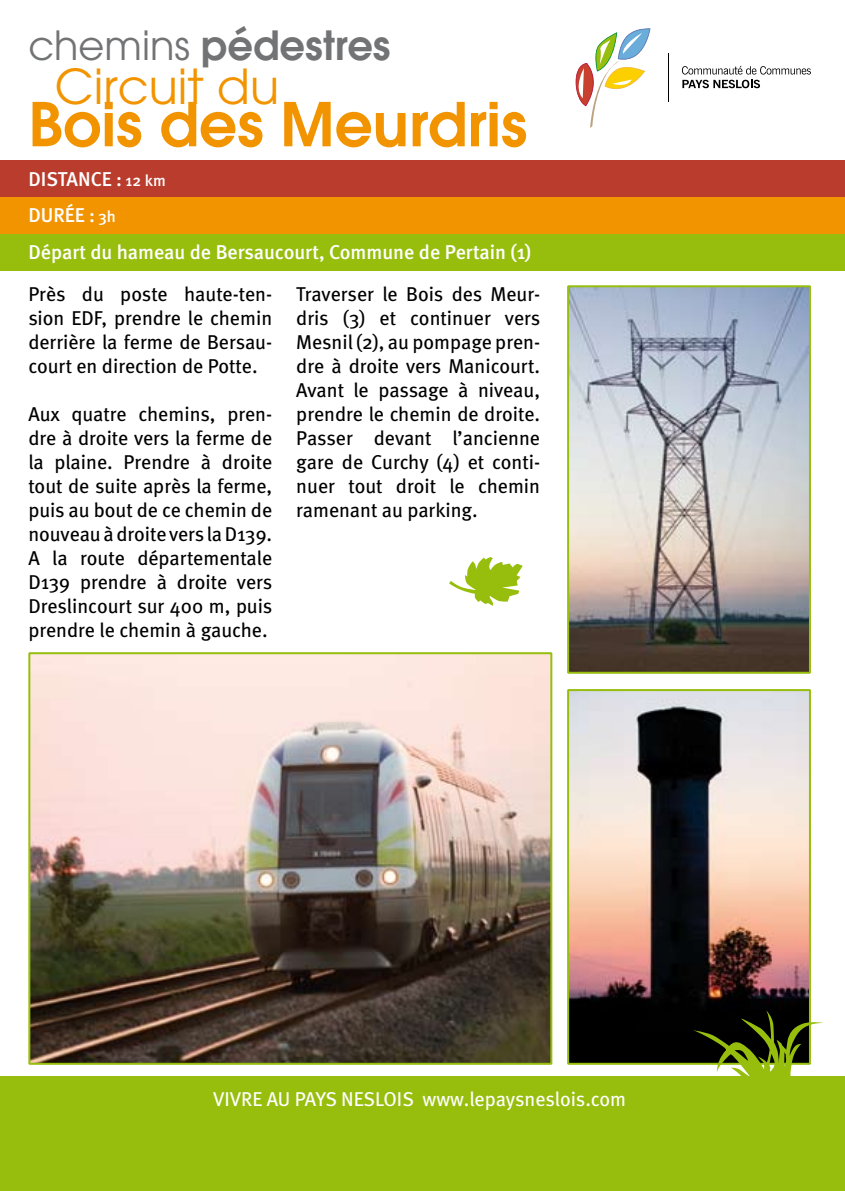
<style>
.page{position:relative;width:845px;height:1191px;background:#fff}
.page>*{position:absolute;margin:0;border:0;box-sizing:border-box;transform-origin:0 0}
.t1{font:144px "Plants";color:#97be0d}
.t2{font:600 60px "Avant Garde";color:#f29400}
.t3{font:48px "Avant Garde";color:#f29400}
.t4{font:600 40px "Avant Garde";color:#727375}
.t5{font:20px/24px "Meta";color:#000;text-align:justify}
.t6{font:500 20px/36.2px "Meta";color:#fff}
.t7{font:20px "Meta";color:#fff}
.s1{font-weight:400}
.s2{font-size:16px}
</style>
<div class="page">
<div style="left:0;top:160px;width:845px;height:37px;background:#b93c2c"></div>
<div style="left:0;top:197px;width:845px;height:37px;background:#f29400"></div>
<div style="left:0;top:234px;width:845px;height:37px;background:#97be0d"></div>
<div style="left:0;top:1076px;width:845px;height:115px;background:#97be0d"></div>
<img style="left:570px;top:288px;width:238px;height:383px">
<div style="left:567px;top:285px;width:244px;height:389px;border:2px solid #97be0d"></div>
<img style="left:570px;top:692px;width:238px;height:369px">
<div style="left:567px;top:689px;width:244px;height:375px;border:2px solid #97be0d"></div>
<img style="left:31px;top:655px;width:518px;height:406px">
<div style="left:28px;top:652px;width:524px;height:412px;border:2px solid #97be0d"></div>
<svg style="left:449px;top:557px;width:74px;height:49px"></svg>
<hr style="left:668px;top:53px;width:1px;height:49px;background:#000">
<svg style="left:682px;top:66px;width:129px;height:22px"></svg>
<svg style="left:575px;top:28px;width:75px;height:100px"></svg>
<h3 class="t4" style="left:28px;top:20px;width:364px"><span class="s1">chemins</span> pédestres</h3>
<h3 class="t3" style="left:55px;top:58px;width:226px">Circuit du</h3>
<h2 class="t2" style="left:28px;top:85px;width:500px">Bois des Meurdris</h2>
<p class="t6" style="left:28px;top:161px;width:504px">Distance : <span class="s2">12 km<br></span>Durée : <span class="s2">3h<br></span>Départ du hameau de Bersaucourt, Commune de Pertain (1)</p>
<p class="t5" style="left:28px;top:282px;width:245px">Près du poste haute-ten&shy;sion EDF, prendre le chemin derrière la ferme de Bersau&shy;court en direction de Potte.</p>
<p class="t5" style="left:28px;top:402px;width:245px">Aux quatre chemins, pren&shy;dre à droite vers la ferme de la plaine. Prendre à droite tout de suite après la ferme, puis au bout de ce chemin de nouveau à droite vers la D139.<br>A la route départementale D139 prendre à droite vers Dreslincourt sur 400 m, puis prendre le chemin à gauche.</p>
<p class="t5" style="left:296px;top:282px;width:245px">Traverser le Bois des Meur&shy;dris (3) et continuer vers Mesnil (2), au pompage pren&shy;dre à droite vers Manicourt.<br>Avant le passage à niveau, prendre le chemin de droite.<br>Passer devant l’ancienne gare de Curchy (4) et conti&shy;nuer tout droit le chemin ramenant au parking.</p>
<p class="t7" style="left:213px;top:1087px;width:414px">VIVRE AU PAYS NESLOIS www.lepaysneslois.com</p>
<h1 class="t1" style="left:686px;top:958px;width:146px">J</h1>
</div>
